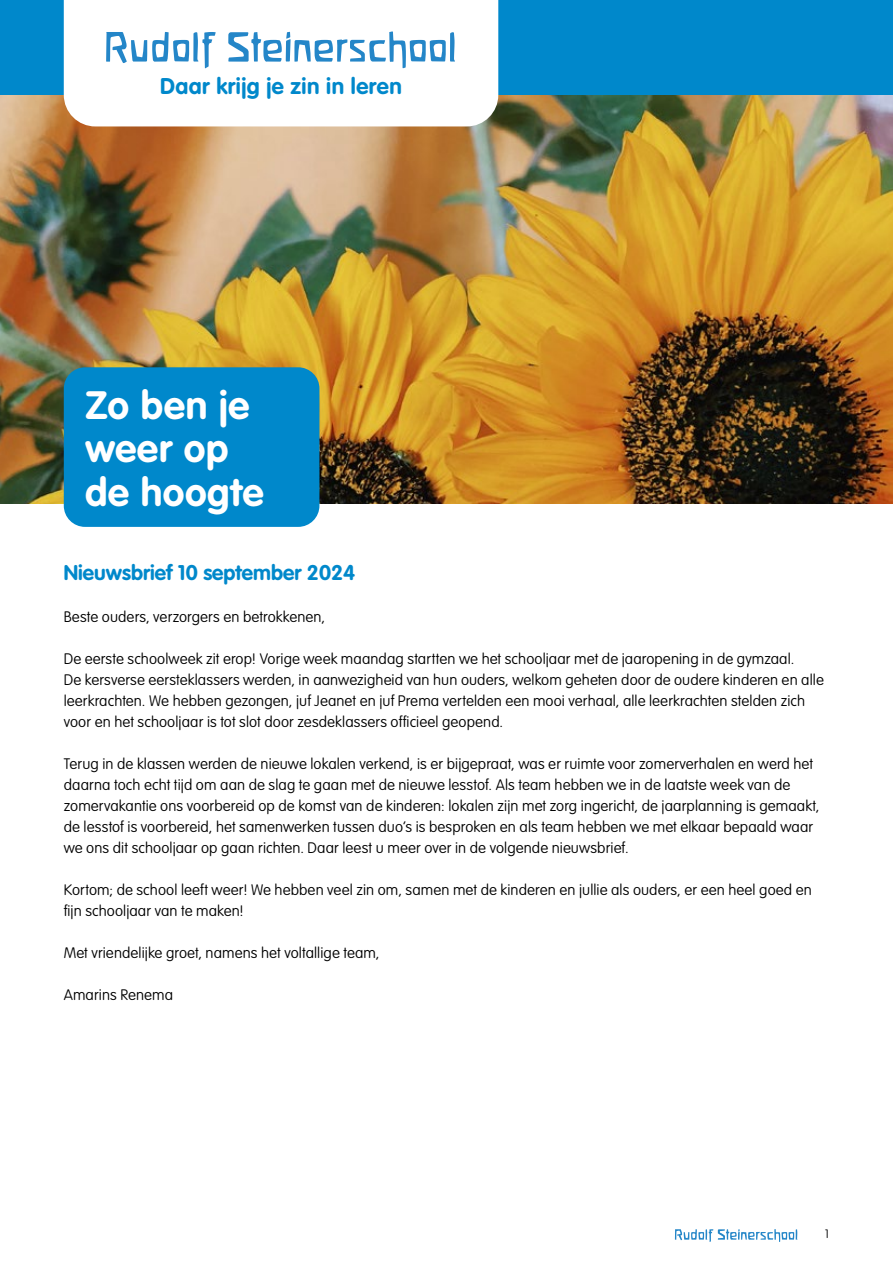
<style>
.page{position:relative;width:893px;height:1263px;background:#fff}
.page>*{position:absolute;margin:0;border:0;box-sizing:border-box;transform-origin:0 0}
.t1{font:700 39px/43.5px "VAG Rounded Std";letter-spacing:.015em;color:#fff}
.t2{font:700 22.5px "VAG Rounded Std";letter-spacing:.02em;color:#0088cb}
.t3{font:700 21px "VAG Rounded Std";color:#0088cb}
.t4{font:100 15px/21px "VAG Rounded Std";letter-spacing:.01em;color:#000}
.t5{font:100 12px "VAG Rounded Std";color:#000}
</style>
<div class="page">
<img style="left:0;top:94px;width:893px;height:410px">
<svg style="left:675px;top:1229px;width:122px;height:13px"></svg>
<div style="left:0;top:0;width:893px;height:94px;background:#0088cb"></div>
<div style="left:64px;top:367px;width:255px;height:160px;background:#0088cb;border-radius:21px"></div>
<div style="left:64px;top:0;width:434px;height:126px;background:#fff"></div>
<svg style="left:106px;top:32px;width:110px;height:36px;background:#b5d6ec"></svg>
<svg style="left:228px;top:31px;width:227px;height:37px;background:#bbd9ed"></svg>
<h2 class="t2" style="left:160px;top:73px;width:243px">Daar krijg je zin in leren</h2>
<h1 class="t1" style="left:85px;top:385px;width:180px">Zo ben je weer op de hoogte</h1>
<h3 class="t3" style="left:64px;top:561px;width:293px">Nieuwsbrief 10 september 2024</h3>
<p class="t4" style="left:64px;top:607px;width:263px">Beste ouders, verzorgers en betrokkenen,</p>
<p class="t4" style="left:64px;top:649px;width:762px">De eerste schoolweek zit erop! Vorige week maandag startten we het schooljaar met de jaaropening in de gymzaal.<br>De kersverse eersteklassers werden, in aanwezigheid van hun ouders, welkom geheten door de oudere kinderen en alle leerkrachten. We hebben gezongen, juf Jeanet en juf Prema vertelden een mooi verhaal, alle leerkrachten stelden zich voor en het schooljaar is tot slot door zesdeklassers officieel geopend.</p>
<p class="t4" style="left:64px;top:754px;width:757px">Terug in de klassen werden de nieuwe lokalen verkend, is er bijgepraat, was er ruimte voor zomerverhalen en werd het daarna toch echt tijd om aan de slag te gaan met de nieuwe lesstof. Als team hebben we in de laatste week van de zomervakantie ons voorbereid op de komst van de kinderen: lokalen zijn met zorg ingericht, de jaarplanning is gemaakt, de lesstof is voorbereid, het samenwerken tussen duo’s is besproken en als team hebben we met elkaar bepaald waar we ons dit schooljaar op gaan richten. Daar leest u meer over in de volgende nieuwsbrief.</p>
<p class="t4" style="left:64px;top:880px;width:750px">Kortom; de school leeft weer! We hebben veel zin om, samen met de kinderen en jullie als ouders, er een heel goed en fijn schooljaar van te maken!</p>
<p class="t4" style="left:64px;top:943px;width:317px">Met vriendelijke groet, namens het voltallige team,</p>
<p class="t4" style="left:64px;top:985px;width:111px">Amarins Renema</p>
<p class="t5" style="left:825px;top:1227px;width:6px">1</p>
</div>
